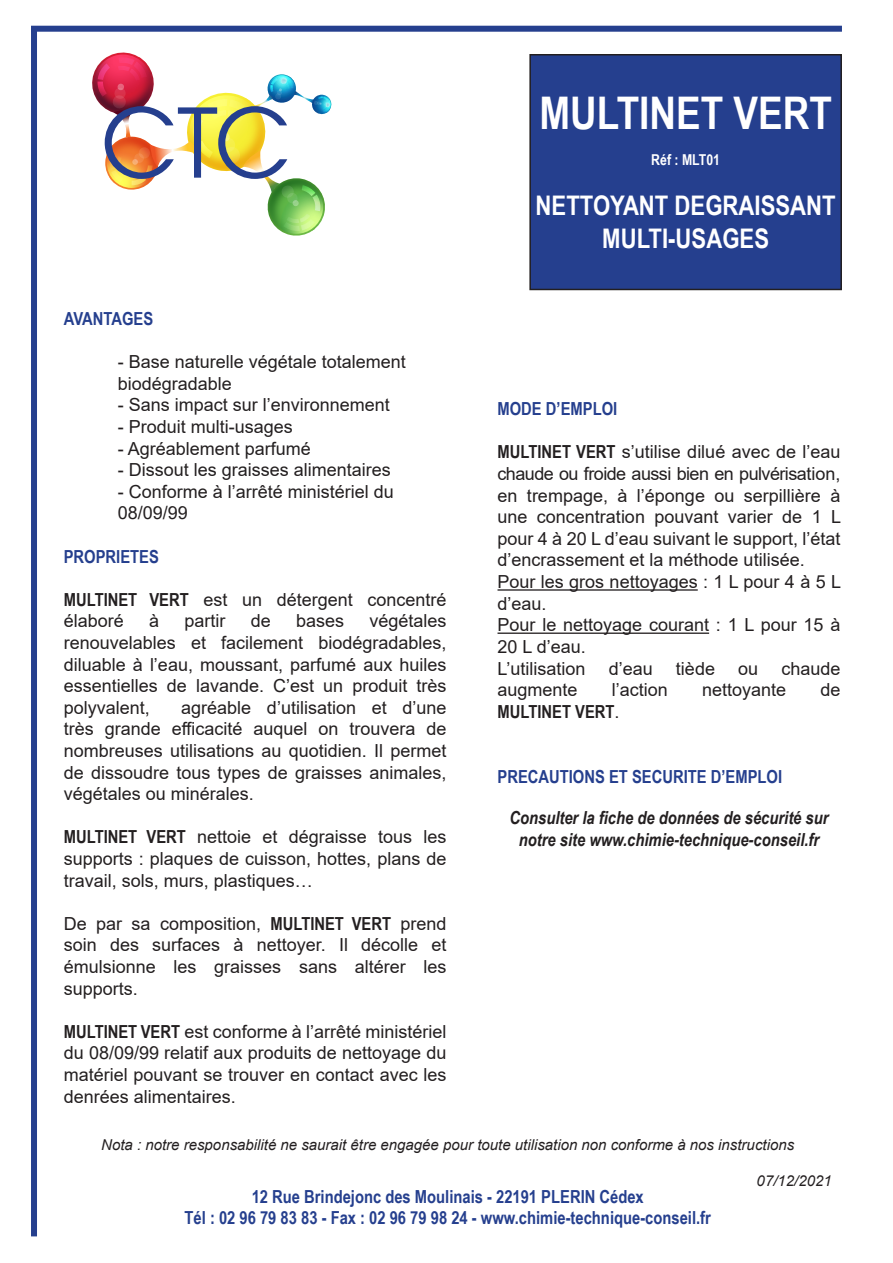
<style>
.page{position:relative;width:893px;height:1263px;background:#fff}
.page>*{position:absolute;margin:0;border:0;box-sizing:border-box;transform-origin:0 0}
.t1{font:700 45px "Arial Narrow";color:#fff}
.t2{font:700 27px/32.4px "Arial Narrow";color:#fff;text-align:center}
.t3{font:18px/21.6px "Arial";color:#231f20}
.t4{font:700 18px "Arial Narrow";color:#253f8e}
.t5{font:italic 700 18px/21.6px "Arial Narrow";color:#231f20;text-align:center}
.t6{font:700 18px "Arial Narrow";color:#231f20}
.t7{font:italic 15px "Arial";color:#231f20}
.t8{font:700 15px "Arial Narrow";color:#fff}
.s1{font-family:"Arial Narrow";font-weight:700}
.s2{font-family:"Arial";font-weight:400}
</style>
<div class="page">
<hr style="left:497px;top:589px;width:201px;height:2px;background:#231f20">
<hr style="left:497px;top:632px;width:212px;height:2px;background:#231f20">
<div style="left:530px;top:55px;width:311px;height:234px;background:#253f8e"></div>
<div style="left:529px;top:54px;width:313px;height:236px;border:2px solid #231f20"></div>
<div style="left:31px;top:26px;width:811px;height:6px;background:#253f8e"></div>
<div style="left:31px;top:29px;width:6px;height:1207px;background:#253f8e"></div>
<img style="left:92px;top:52px;width:240px;height:184px">
<p class="t4" style="left:64px;top:305px;width:91px">AVANTAGES</p>
<p class="t3" style="left:118px;top:351px;width:290px">- Base naturelle végétale totalement</p>
<p class="t3" style="left:118px;top:372px;width:116px">biodégradable</p>
<p class="t3" style="left:118px;top:394px;width:274px">- Sans impact sur l’environnement</p>
<p class="t3" style="left:118px;top:416px;width:177px">- Produit multi-usages</p>
<p class="t3" style="left:118px;top:437px;width:195px">- Agréablement parfumé</p>
<p class="t3" style="left:118px;top:459px;width:275px">- Dissout les graisses alimentaires</p>
<p class="t3" style="left:118px;top:480px;width:278px">- Conforme à l’arrêté ministériel du<br>08/09/99</p>
<p class="t4" style="left:64px;top:543px;width:97px">PROPRIETES</p>
<p class="t3" style="left:64px;top:588px;width:384px"><span class="s1">MULTINET VERT</span> est un détergent concentré</p>
<p class="t3" style="left:64px;top:610px;width:62px">élaboré</p>
<p class="t3" style="left:149px;top:610px;width:12px">à</p>
<p class="t3" style="left:184px;top:610px;width:43px">partir</p>
<p class="t3" style="left:251px;top:610px;width:22px">de</p>
<p class="t3" style="left:296px;top:610px;width:50px">bases</p>
<p class="t3" style="left:369px;top:610px;width:79px">végétales</p>
<p class="t3" style="left:64px;top:632px;width:384px;text-align:justify">renouvelables et facilement biodégradables, diluable à l’eau, moussant, parfumé aux huiles essentielles de lavande. C’est un produit très polyvalent,</p>
<p class="t3" style="left:64px;top:696px;width:384px;text-align:right">agréable d’utilisation et d’une<br>très grande efficacité auquel on trouvera de</p>
<p class="t3" style="left:64px;top:740px;width:384px;text-align:justify">nombreuses utilisations au quotidien. Il permet de dissoudre tous types de graisses animales, végétales ou minérales.</p>
<p class="t3" style="left:64px;top:826px;width:384px"><span class="s1">MULTINET VERT</span> nettoie et dégraisse tous les</p>
<p class="t3" style="left:64px;top:848px;width:384px">supports : plaques de cuisson, hottes, plans de travail, sols, murs, plastiques…</p>
<p class="t3" style="left:64px;top:912px;width:384px">De par sa composition, <span class="s1">MULTINET VERT</span> prend soin des surfaces à nettoyer. Il décolle et</p>
<p class="t3" style="left:64px;top:956px;width:384px">émulsionne les graisses sans altérer les</p>
<p class="t3" style="left:64px;top:977px;width:76px">supports.</p>
<p class="t3" style="left:64px;top:1020px;width:384px;text-align:justify"><span class="s1">MULTINET VERT</span> est conforme à l’arrêté ministériel du 08/09/99 relatif aux produits de nettoyage du matériel pouvant se trouver en contact avec les denrées alimentaires.</p>
<p class="t1" style="left:539px;top:79px;width:294px">MULTINET VERT</p>
<p class="t8" style="left:651px;top:148px;width:70px">Réf : MLT01</p>
<p class="t2" style="left:536px;top:188px;width:302px">NETTOYANT DEGRAISSANT<br>MULTI-USAGES</p>
<p class="t4" style="left:497px;top:395px;width:121px">MODE D’EMPLOI</p>
<p class="t3" style="left:497px;top:441px;width:345px;text-align:justify"><span class="s1">MULTINET VERT</span> s’utilise dilué avec de l’eau chaude ou froide aussi bien en pulvérisation, en trempage, à l’éponge ou serpillière à une concentration pouvant varier de 1 L pour 4 à 20 L d’eau suivant le support, l’état d’encrassement et la méthode utilisée.</p>
<p class="t3" style="left:497px;top:571px;width:345px">Pour les gros nettoyages : 1 L pour 4 à 5 L d’eau.</p>
<p class="t3" style="left:497px;top:614px;width:344px">Pour le nettoyage courant : 1 L pour 15 à<br>20 L d’eau.</p>
<p class="t3" style="left:497px;top:657px;width:90px">L’utilisation</p>
<p class="t3" style="left:609px;top:657px;width:46px">d’eau</p>
<p class="t3" style="left:676px;top:657px;width:41px">tiède</p>
<p class="t3" style="left:738px;top:657px;width:22px">ou</p>
<p class="t3" style="left:781px;top:657px;width:61px">chaude</p>
<p class="t3" style="left:497px;top:679px;width:82px">augmente</p>
<p class="t3" style="left:612px;top:679px;width:58px">l’action</p>
<p class="t3" style="left:702px;top:679px;width:86px">nettoyante</p>
<p class="t3" style="left:820px;top:679px;width:22px">de</p>
<p class="t6" style="left:497px;top:698px;width:123px">MULTINET VERT<span class="s2">.</span></p>
<p class="t4" style="left:497px;top:762px;width:286px">PRECAUTIONS ET SECURITE D’EMPLOI</p>
<p class="t5" style="left:509px;top:806px;width:321px">Consulter la fiche de données de sécurité sur notre site www.chimie-technique-conseil.fr</p>
<p class="t7" style="left:101px;top:1134px;width:694px">Nota : notre responsabilité ne saurait être engagée pour toute utilisation non conforme à nos instructions</p>
<p class="t7" style="left:757px;top:1170px;width:77px">07/12/2021</p>
<p class="t4" style="left:252px;top:1183px;width:394px">12 Rue Brindejonc des Moulinais - 22191 PLERIN Cédex</p>
<p class="t4" style="left:185px;top:1204px;width:528px">Tél : 02 96 79 83 83 - Fax : 02 96 79 98 24 - www.chimie-technique-conseil.fr</p>
</div>
